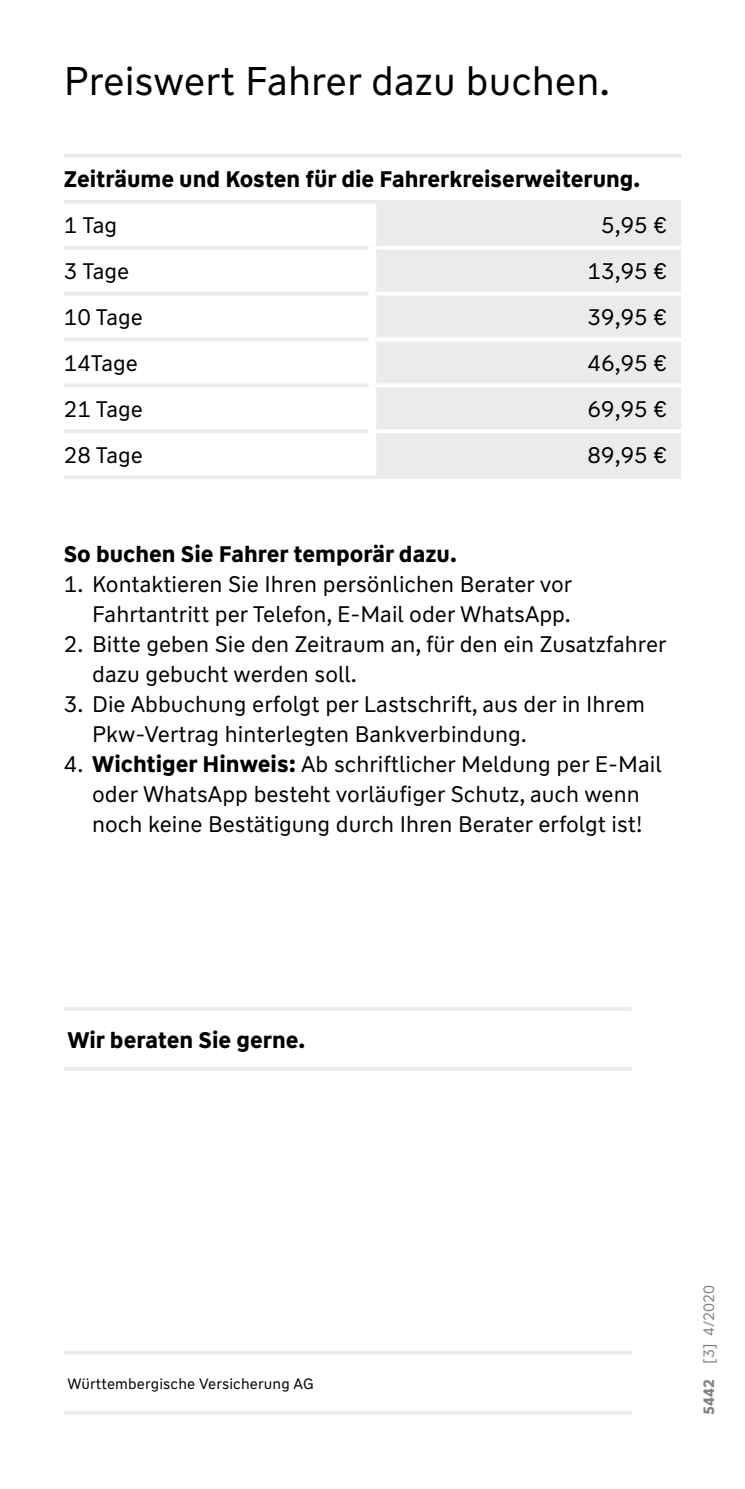
<style>
.page{position:relative;width:745px;height:1489px;background:#fff}
.page>*{position:absolute;margin:0;border:0;box-sizing:border-box;transform-origin:0 0}
.t1{font:40px "WW Type";color:#000}
.t2{font:22.5px/30px "WW Type";color:#000}
.t3{font:700 22.5px "WW Type";color:#000}
.t4{font:15px "WW Type";letter-spacing:.01em;color:#000}
.t5{font:15px "WW Type";color:#808285}
.s1{font-weight:700}
</style>
<div class="page">
<hr style="left:64px;top:1007px;width:567px;height:3px;background:#ebebec">
<hr style="left:64px;top:1067px;width:567px;height:3px;background:#ebebec">
<hr style="left:64px;top:1351px;width:567px;height:3px;background:#ebebec">
<hr style="left:64px;top:1411px;width:567px;height:3px;background:#ebebec">
<div style="left:376px;top:203px;width:304px;height:272px;background:#ebebec"></div>
<hr style="left:64px;top:154px;width:308px;height:4px;background:#ebebec">
<hr style="left:372px;top:154px;width:308px;height:4px;background:#ebebec">
<hr style="left:64px;top:200px;width:308px;height:3px;background:#ebebec">
<hr style="left:372px;top:200px;width:308px;height:3px;background:#ebebec">
<hr style="left:64px;top:246px;width:304px;height:3px;background:#ebebec">
<hr style="left:64px;top:291px;width:304px;height:4px;background:#ebebec">
<hr style="left:64px;top:337px;width:304px;height:4px;background:#ebebec">
<hr style="left:64px;top:383px;width:304px;height:4px;background:#ebebec">
<hr style="left:64px;top:429px;width:304px;height:4px;background:#ebebec">
<hr style="left:64px;top:475px;width:308px;height:4px;background:#ebebec">
<hr style="left:372px;top:475px;width:308px;height:4px;background:#ebebec">
<hr style="left:376px;top:246px;width:304px;height:3px;background:#fff">
<svg style="left:376px;top:291px;width:304px;height:4px"></svg>
<hr style="left:376px;top:337px;width:304px;height:4px;background:#fff">
<hr style="left:376px;top:383px;width:304px;height:4px;background:#fff">
<hr style="left:376px;top:429px;width:304px;height:4px;background:#fff">
<h1 class="t1" style="left:64px;top:56px;width:547px">Preiswert Fahrer dazu buchen.</h1>
<p class="t3" style="left:64px;top:165px;width:577px">Zeiträume und Kosten für die Fahrerkreiserweiterung.</p>
<p class="t2" style="left:64px;top:211px;width:55px">1 Tag</p>
<p class="t2" style="left:600px;top:211px;width:67px">5,95 €</p>
<p class="t2" style="left:64px;top:256px;width:67px">3 Tage</p>
<p class="t2" style="left:587px;top:256px;width:81px">13,95 €</p>
<p class="t2" style="left:64px;top:302px;width:80px">10 Tage</p>
<p class="t2" style="left:587px;top:302px;width:81px">39,95 €</p>
<p class="t2" style="left:64px;top:348px;width:75px">14Tage</p>
<p class="t2" style="left:587px;top:348px;width:81px">46,95 €</p>
<p class="t2" style="left:64px;top:394px;width:80px">21 Tage</p>
<p class="t2" style="left:587px;top:394px;width:81px">69,95 €</p>
<p class="t2" style="left:64px;top:440px;width:80px">28 Tage</p>
<p class="t2" style="left:587px;top:440px;width:81px">89,95 €</p>
<p class="t3" style="left:64px;top:539px;width:394px">So buchen Sie Fahrer temporär dazu.</p>
<p class="t2" style="left:64px;top:569px;width:510px;text-align:right">1. Kontaktieren Sie Ihren persönlichen Berater vor<br>Fahrtantritt per Telefon, E-Mail oder WhatsApp.</p>
<p class="t2" style="left:92px;top:629px;width:575px;text-indent:-28px">2. Bitte geben Sie den Zeitraum an, für den ein Zusatzfahrer dazu gebucht werden soll.</p>
<p class="t2" style="left:92px;top:689px;width:554px;text-indent:-28px">3. Die Abbuchung erfolgt per Lastschrift, aus der in Ihrem<br>Pkw-Vertrag hinterlegten Bankverbindung.</p>
<p class="t2" style="left:64px;top:749px;width:599px;text-align:center">4. <span class="s1">Wichtiger Hinweis:</span> Ab schriftlicher Meldung per E-Mail oder WhatsApp besteht vorläufiger Schutz, auch wenn noch keine Bestätigung durch Ihren Berater erfolgt ist!</p>
<p class="t3" style="left:67px;top:1025px;width:239px">Wir beraten Sie gerne.</p>
<p class="t4" style="left:67px;top:1373px;width:248px">Württembergische Versicherung AG</p>
<p class="t5" style="left:699px;top:1414px;width:131px;rotate:-90deg"><span class="s1">5442</span> [3] 4/2020</p>
</div>
